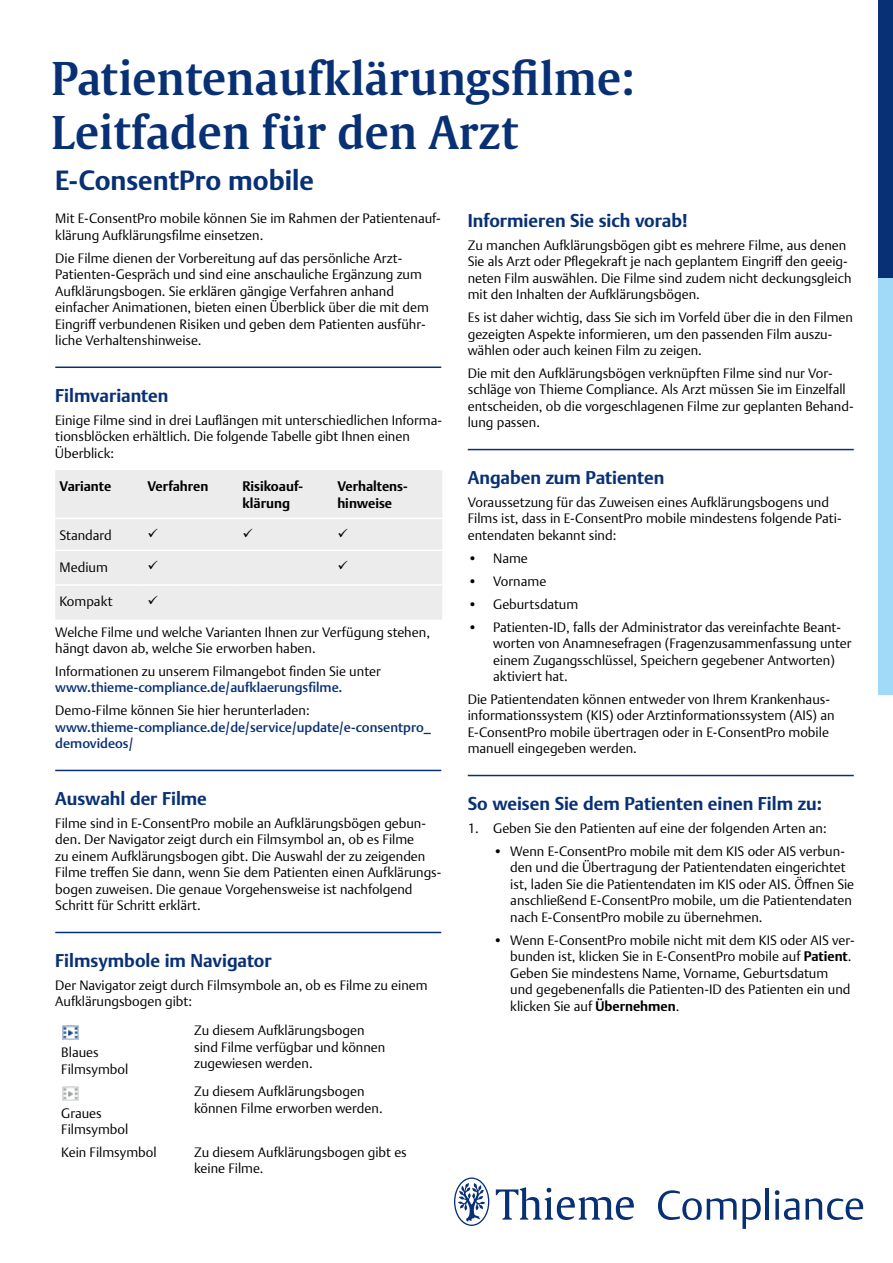
<style>
.page{position:relative;width:893px;height:1263px;background:#fff}
.page>*{position:absolute;margin:0;border:0;box-sizing:border-box;transform-origin:0 0}
.t1{font:600 45px/54px "Thieme Gulliver 2011";color:#083074}
.t2{font:700 27px "Thieme Argo 2011";color:#083074}
.t3{font:700 18px "Thieme Argo 2011";color:#083074}
.t4{font:300 13.5px/16.5px "Thieme Argo 2011";color:#000}
.t5{font:500 13.5px/16.5px "Thieme Argo 2011";color:#083074}
.t6{font:700 13.5px/16.5px "Thieme Argo 2011";color:#000}
.s1{font-weight:700}
</style>
<div class="page">
<hr style="left:55px;top:366px;width:386px;height:2px;background:#083074">
<div style="left:55px;top:470px;width:387px;height:150px;background:#ececec"></div>
<hr style="left:55px;top:518px;width:88px;height:1px;background:#fff">
<hr style="left:143px;top:518px;width:95px;height:1px;background:#fff">
<hr style="left:238px;top:518px;width:95px;height:1px;background:#fff">
<hr style="left:333px;top:518px;width:109px;height:1px;background:#fff">
<hr style="left:55px;top:549px;width:88px;height:2px;background:#fff">
<hr style="left:143px;top:549px;width:95px;height:2px;background:#fff">
<hr style="left:238px;top:549px;width:95px;height:2px;background:#fff">
<hr style="left:333px;top:549px;width:109px;height:2px;background:#fff">
<hr style="left:55px;top:584px;width:88px;height:2px;background:#fff">
<hr style="left:143px;top:584px;width:95px;height:2px;background:#fff">
<hr style="left:238px;top:584px;width:95px;height:2px;background:#fff">
<hr style="left:333px;top:584px;width:109px;height:2px;background:#fff">
<hr style="left:55px;top:770px;width:386px;height:1px;background:#083074">
<hr style="left:55px;top:932px;width:386px;height:1px;background:#083074">
<img style="left:62px;top:1025px;width:17px;height:15px">
<img style="left:62px;top:1086px;width:17px;height:15px">
<hr style="left:468px;top:449px;width:386px;height:1px;background:#083074">
<hr style="left:468px;top:775px;width:386px;height:1px;background:#083074">
<div style="left:878px;top:0;width:15px;height:278px;background:#083074"></div>
<div style="left:878px;top:278px;width:15px;height:417px;background:#a1daf8"></div>
<svg style="left:454px;top:1177px;width:35px;height:49px"></svg>
<svg style="left:496px;top:1187px;width:138px;height:33px"></svg>
<svg style="left:658px;top:1190px;width:103px;height:39px"></svg>
<hr style="left:766px;top:1188px;width:3px;height:31px;background:#083074">
<svg style="left:775px;top:1190px;width:24px;height:30px"></svg>
<svg style="left:805px;top:1198px;width:58px;height:22px"></svg>
<svg style="left:148px;top:529px;width:10px;height:9px"></svg>
<svg style="left:243px;top:529px;width:9px;height:9px"></svg>
<svg style="left:338px;top:529px;width:9px;height:9px"></svg>
<svg style="left:148px;top:561px;width:10px;height:9px"></svg>
<svg style="left:338px;top:561px;width:9px;height:9px"></svg>
<svg style="left:148px;top:595px;width:10px;height:9px"></svg>
<h1 class="t1" style="left:51px;top:50px;width:586px">Patientenaufklärungsfilme:<br>Leitfaden für den Arzt</h1>
<h2 class="t2" style="left:55px;top:162px;width:260px">E-ConsentPro mobile</h2>
<p class="t4" style="left:55px;top:210px;width:387px">Mit E-ConsentPro mobile können Sie im Rahmen der Patientenauf&shy;klärung Aufklärungsfilme einsetzen.</p>
<p class="t4" style="left:55px;top:249px;width:375px">Die Filme dienen der Vorbereitung auf das persönliche Arzt-Patienten-Gespräch und sind eine anschauliche Ergänzung zum Aufklärungsbogen. Sie erklären gängige Verfahren anhand einfacher Animationen, bieten einen Überblick über die mit dem Eingriff verbundenen Risiken und geben dem Patienten ausführ&shy;liche Verhaltenshinweise.</p>
<h3 class="t3" style="left:55px;top:383px;width:115px">Filmvarianten</h3>
<p class="t4" style="left:55px;top:411px;width:388px">Einige Filme sind in drei Lauflängen mit unterschiedlichen Informa&shy;tionsblöcken erhältlich. Die folgende Tabelle gibt Ihnen einen<br>Überblick:</p>
<p class="t6" style="left:60px;top:478px;width:53px">Variante</p>
<p class="t6" style="left:147px;top:478px;width:62px">Verfahren</p>
<p class="t6" style="left:242px;top:478px;width:62px">Risikoauf&shy;klärung</p>
<p class="t6" style="left:337px;top:478px;width:72px">Verhaltens&shy;hinweise</p>
<p class="t4" style="left:60px;top:526px;width:54px">Standard</p>
<p class="t4" style="left:60px;top:558px;width:50px">Medium</p>
<p class="t4" style="left:60px;top:593px;width:55px">Kompakt</p>
<p class="t4" style="left:55px;top:623px;width:376px">Welche Filme und welche Varianten Ihnen zur Verfügung stehen, hängt davon ab, welche Sie erworben haben.</p>
<p class="t4" style="left:55px;top:662px;width:327px">Informationen zu unserem Filmangebot finden Sie unter</p>
<p class="t5" style="left:55px;top:679px;width:288px">www.thieme-compliance.de/aufklaerungsfilme.</p>
<p class="t4" style="left:55px;top:702px;width:256px">Demo-Filme können Sie hier herunterladen:</p>
<p class="t5" style="left:55px;top:718px;width:377px">www.thieme-compliance.de/de/service/update/e-consentpro_ demovideos/</p>
<h3 class="t3" style="left:55px;top:786px;width:153px">Auswahl der Filme</h3>
<p class="t4" style="left:55px;top:814px;width:388px">Filme sind in E-ConsentPro mobile an Aufklärungsbögen gebun&shy;den. Der Navigator zeigt durch ein Filmsymbol an, ob es Filme<br>zu einem Aufklärungsbogen gibt. Die Auswahl der zu zeigenden Filme treffen Sie dann, wenn Sie dem Patienten einen Aufklärungs&shy;bogen zuweisen. Die genaue Vorgehensweise ist nachfolgend Schritt für Schritt erklärt.</p>
<h3 class="t3" style="left:55px;top:948px;width:218px">Filmsymbole im Navigator</h3>
<p class="t4" style="left:55px;top:976px;width:374px">Der Navigator zeigt durch Filmsymbole an, ob es Filme zu einem<br>Aufklärungsbogen gibt:</p>
<p class="t4" style="left:61px;top:1044px;width:69px">Blaues<br>Filmsymbol</p>
<p class="t4" style="left:194px;top:1022px;width:193px">Zu diesem Aufklärungsbogen sind Filme verfügbar und können zugewiesen werden.</p>
<p class="t4" style="left:61px;top:1104px;width:69px">Graues<br>Filmsymbol</p>
<p class="t4" style="left:194px;top:1083px;width:190px">Zu diesem Aufklärungsbogen können Filme erworben werden.</p>
<p class="t4" style="left:61px;top:1143px;width:97px">Kein Filmsymbol</p>
<p class="t4" style="left:194px;top:1143px;width:214px">Zu diesem Aufklärungsbogen gibt es keine Filme.</p>
<h3 class="t3" style="left:468px;top:208px;width:222px">Informieren Sie sich vorab!</h3>
<p class="t4" style="left:468px;top:236px;width:385px">Zu manchen Aufklärungsbögen gibt es mehrere Filme, aus denen Sie als Arzt oder Pflegekraft je nach geplantem Eingriff den geeig&shy;neten Film auswählen. Die Filme sind zudem nicht deckungsgleich mit den Inhalten der Aufklärungsbögen.</p>
<p class="t4" style="left:468px;top:309px;width:387px">Es ist daher wichtig, dass Sie sich im Vorfeld über die in den Filmen gezeigten Aspekte informieren, um den passenden Film auszu&shy;wählen oder auch keinen Film zu zeigen.</p>
<p class="t4" style="left:468px;top:365px;width:387px">Die mit den Aufklärungsbögen verknüpften Filme sind nur Vor&shy;schläge von Thieme Compliance. Als Arzt müssen Sie im Einzelfall entscheiden, ob die vorgeschlagenen Filme zur geplanten Behand&shy;lung passen.</p>
<h3 class="t3" style="left:468px;top:466px;width:198px">Angaben zum Patienten</h3>
<p class="t4" style="left:468px;top:494px;width:375px">Voraussetzung für das Zuweisen eines Aufklärungsbogens und<br>Films ist, dass in E-ConsentPro mobile mindestens folgende Pati&shy;entendaten bekannt sind:</p>
<p class="t4" style="left:468px;top:549px;width:62px">• Name</p>
<p class="t4" style="left:468px;top:572px;width:80px">• Vorname</p>
<p class="t4" style="left:468px;top:595px;width:112px">• Geburtsdatum</p>
<p class="t4" style="left:493px;top:618px;width:360px;text-indent:-26px">• Patienten-ID, falls der Administrator das vereinfachte Beant&shy;worten von Anamnesefragen (Fragenzusammenfassung unter einem Zugangsschlüssel, Speichern gegebener Antworten) aktiviert hat.</p>
<p class="t4" style="left:468px;top:690px;width:368px">Die Patientendaten können entweder von Ihrem Krankenhaus&shy;informationssystem (KIS) oder Arztinformationssystem (AIS) an E-ConsentPro mobile übertragen oder in E-ConsentPro mobile manuell eingegeben werden.</p>
<h3 class="t3" style="left:468px;top:791px;width:356px">So weisen Sie dem Patienten einen Film zu:</h3>
<p class="t4" style="left:468px;top:819px;width:360px">1. Geben Sie den Patienten auf eine der folgenden Arten an:</p>
<p class="t4" style="left:510px;top:842px;width:345px;text-indent:-17px">• Wenn E-ConsentPro mobile mit dem KIS oder AIS verbun&shy;den und die Übertragung der Patientendaten eingerichtet ist, laden Sie die Patientendaten im KIS oder AIS. Öffnen Sie anschließend E-ConsentPro mobile, um die Patientendaten nach E-ConsentPro mobile zu übernehmen.</p>
<p class="t4" style="left:510px;top:931px;width:346px;text-indent:-17px">• Wenn E-ConsentPro mobile nicht mit dem KIS oder AIS ver&shy;bunden ist, klicken Sie in E-ConsentPro mobile auf <span class="s1">Patient</span>.<br>Geben Sie mindestens Name, Vorname, Geburtsdatum<br>und gegebenenfalls die Patienten-ID des Patienten ein und klicken Sie auf <span class="s1">Übernehmen</span>.</p>
</div>
